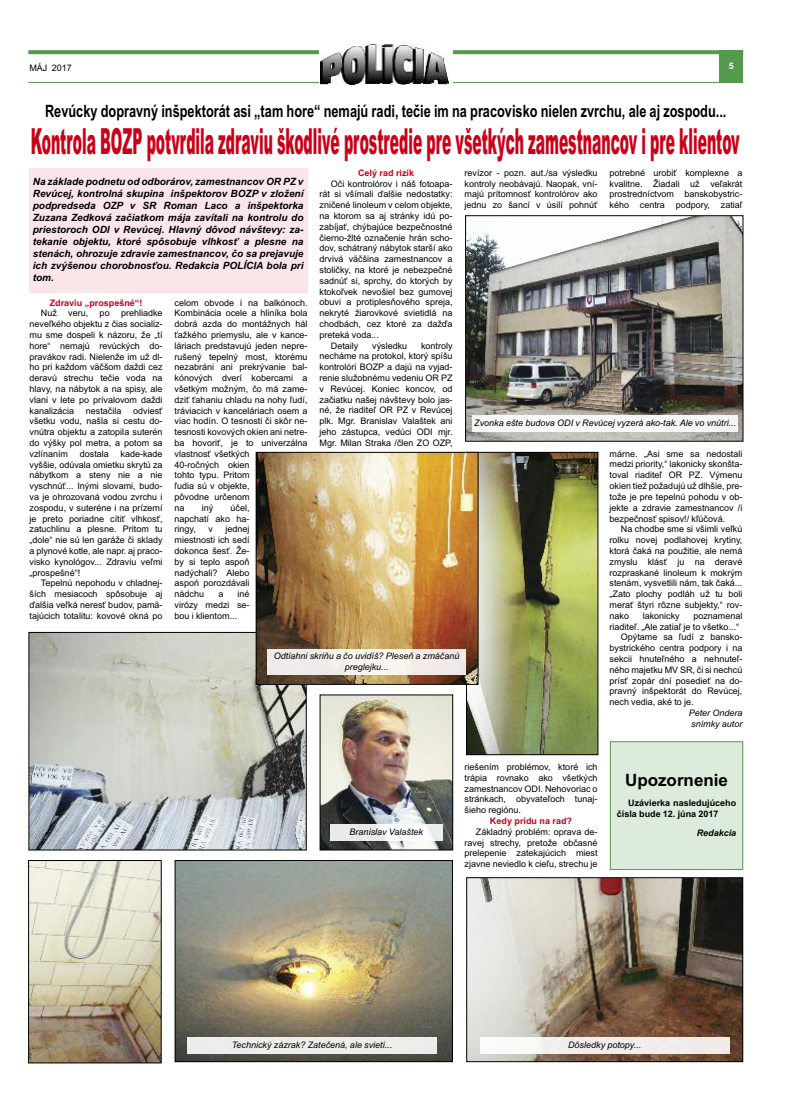
<style>
.page{position:relative;width:800px;height:1106px;background:#fff}
.page>*{position:absolute;margin:0;border:0;box-sizing:border-box;transform-origin:0 0}
.t1{font:900 36px "Arial";color:#c90017;scale:.39 1}
.t2{font:700 17px "Arial";color:#000;scale:.75 1}
.t3{font:700 17px "Arial";color:#000}
.t4{font:italic 700 10px/12px "Arial";color:#000;text-align:justify}
.t5{font:9px/10.8px "Arial";color:#000;text-align:justify}
.t6{font:italic 9px/10.8px "Arial";color:#000}
.t7{font:700 9px "Arial";color:#c90017}
.t8{font:700 9px/10.8px "Arial";color:#000}
.t9{font:italic 700 9px "Arial";color:#000}
.t10{font:700 9px "Arial";color:#fff}
</style>
<div class="page">
<hr style="left:28px;top:82px;width:715px;height:1px;background:#549a4d">
<svg style="left:28px;top:50px;width:691px;height:4px;background:#5c9e55"></svg>
<div style="left:719px;top:50px;width:24px;height:33px;background:#549a4d"></div>
<div style="left:319px;top:43px;width:133px;height:44px;background:#fff"></div>
<img style="left:321px;top:44px;width:127px;height:41px">
<div style="left:29px;top:168px;width:278px;height:125px;background:#fae6e8"></div>
<img style="left:30px;top:862px;width:130px;height:199px">
<div style="left:28px;top:860px;width:134px;height:203px;border:1px solid #000"></div>
<img style="left:321px;top:696px;width:130px;height:152px">
<div style="left:319px;top:694px;width:134px;height:156px;border:1px solid #000"></div>
<img style="left:30px;top:634px;width:275px;height:214px">
<div style="left:28px;top:632px;width:279px;height:218px;border:1px solid #000"></div>
<img style="left:468px;top:879px;width:273px;height:181px">
<div style="left:466px;top:877px;width:277px;height:185px;border:1px solid #000"></div>
<img style="left:176px;top:862px;width:275px;height:198px">
<div style="left:174px;top:860px;width:279px;height:202px;border:1px solid #000"></div>
<img style="left:468px;top:454px;width:128px;height:299px">
<div style="left:466px;top:452px;width:132px;height:303px;border:1px solid #000"></div>
<img style="left:257px;top:454px;width:219px;height:229px">
<div style="left:255px;top:452px;width:223px;height:233px;border:1px solid #000"></div>
<img style="left:467px;top:217px;width:274px;height:223px">
<div style="left:465px;top:215px;width:278px;height:227px;border:1px solid #000"></div>
<div style="left:610px;top:742px;width:132px;height:127px;background:#ddebdc"></div>
<div style="left:609px;top:741px;width:134px;height:129px;border:1px solid #549a4d"></div>
<div style="left:330px;top:824px;width:112px;height:17px;background:#fff;opacity:.9"></div>
<div style="left:472px;top:415px;width:265px;height:17px;background:#f8f7f7"></div>
<div style="left:267px;top:649px;width:199px;height:26px;background:#f3ecea"></div>
<div style="left:187px;top:1037px;width:249px;height:16px;background:#ededec"></div>
<div style="left:480px;top:1037px;width:249px;height:16px;background:#fff;opacity:.9"></div>
<p class="t5" style="left:29px;top:63px;width:44px">MÁJ 2017</p>
<p class="t10" style="left:728px;top:60px;width:7px">5</p>
<h2 class="t2" style="left:45px;top:101px;width:909px">Revúcky dopravný inšpektorát asi „tam hore“ nemajú radi, tečie im na pracovisko nielen zvrchu, ale aj zospodu...</h2>
<h1 class="t1" style="left:31px;top:121px;width:1818px">Kontrola BOZP potvrdila zdraviu škodlivé prostredie pre všetkých zamestnancov i pre klientov</h1>
<p class="t7" style="left:358px;top:167px;width:58px">Celý rad rizík</p>
<p class="t5" style="left:331px;top:178px;width:123px">Oči kontrolórov i náš fotoapa-</p>
<p class="t5" style="left:319px;top:189px;width:134px">rát si všímali ďalšie nedostatky:</p>
<p class="t5" style="left:319px;top:200px;width:134px">zničené linoleum v celom objekte,</p>
<p class="t5" style="left:319px;top:210px;width:134px">na ktorom sa aj stránky idú po-</p>
<p class="t5" style="left:319px;top:221px;width:134px">zabíjať, chýbajúce bezpečnostné</p>
<p class="t5" style="left:319px;top:232px;width:134px">čierno-žlté označenie hrán scho-</p>
<p class="t5" style="left:319px;top:243px;width:134px">dov, schátraný nábytok starší ako</p>
<p class="t5" style="left:319px;top:254px;width:134px">drvivá väčšina zamestnancov a</p>
<p class="t5" style="left:319px;top:264px;width:134px">stoličky, na ktoré je nebezpečné</p>
<p class="t5" style="left:319px;top:275px;width:134px">sadnúť si, sprchy, do ktorých by</p>
<p class="t5" style="left:319px;top:286px;width:134px">ktokoľvek nevošiel bez gumovej</p>
<p class="t5" style="left:319px;top:297px;width:134px">obuvi a protiplesňového spreja,</p>
<p class="t5" style="left:319px;top:308px;width:134px">nekryté žiarovkové svietidlá na</p>
<p class="t5" style="left:319px;top:318px;width:134px">chodbách, cez ktoré za dažďa</p>
<p class="t5" style="left:319px;top:329px;width:61px">preteká voda...</p>
<p class="t5" style="left:331px;top:340px;width:29px">Detaily</p>
<p class="t5" style="left:372px;top:340px;width:37px">výsledku</p>
<p class="t5" style="left:464px;top:167px;width:134px">revízor - pozn. aut./sa výsledku kontroly neobávajú. Naopak, vní&shy;majú prítomnosť kontrolórov ako jednu zo šancí v úsilí pohnúť</p>
<p class="t5" style="left:609px;top:167px;width:134px">potrebné urobiť komplexne a kvalitne. Žiadali už veľakrát prostredníctvom banskobystric&shy;kého centra podpory, zatiaľ</p>
<p class="t4" style="left:33px;top:176px;width:272px">Na základe podnetu od odborárov, zamestnancov OR PZ v Revúcej, kontrolná skupina inšpektorov BOZP v zložení podpredseda OZP v SR Roman Laco a inšpektorka Zuzana Zedková začiatkom mája zavítali na kontrolu do priestoroch ODI v Revúcej. Hlavný dôvod návštevy: za&shy;tekanie objektu, ktoré spôsobuje vlhkosť a plesne na stenách, ohrozuje zdravie zamestnancov, čo sa prejavuje ich zvýšenou chorobnosťou. Redakcia POLÍCIA bola pri tom.</p>
<p class="t7" style="left:50px;top:297px;width:94px">Zdraviu „prospešné“!</p>
<p class="t5" style="left:41px;top:308px;width:18px">Nuž</p>
<p class="t5" style="left:68px;top:308px;width:22px">veru,</p>
<p class="t5" style="left:100px;top:308px;width:12px">po</p>
<p class="t5" style="left:174px;top:297px;width:134px;text-align:left">celom obvode i na balkónoch.<br>Kombinácia ocele a hliníka bola dobrá azda do montážnych hál ťažkého priemyslu, ale v kance&shy;láriach predstavujú jeden nepre&shy;rušený tepelný most, ktorému nezabráni ani prekrývanie bal&shy;kónových dverí kobercami a všetkým možným, čo má zame&shy;dziť ťahaniu chladu na nohy ľudí, tráviacich v kanceláriach osem a viac hodín. O tesnosti či skôr ne&shy;tesnosti kovových okien ani netre&shy;ba hovoriť, je to univerzálna vlastnosť všetkých<br>40-ročných okien<br>tohto typu. Pritom<br>ľudia sú v objekte,<br>pôvodne určenom<br>na</p>
<p class="t5" style="left:30px;top:308px;width:134px;text-indent:91px">prehliadke neveľkého objektu z čias socializ&shy;mu sme dospeli k názoru, že „tí hore“ nemajú revúckých do&shy;pravákov radi. Nielenže im už dl&shy;ho pri každom väčšom daždi cez deravú strechu tečie voda na hlavy, na nábytok a na spisy, ale vlani v lete po prívalovom daždi kanalizácia</p>
<p class="t5" style="left:319px;top:340px;width:134px;text-indent:101px">kontroly necháme na protokol, ktorý spíšu kontrolóri BOZP a dajú na vyjad&shy;renie služobnému vedeniu OR PZ v Revúcej. Koniec koncov, od začiatku našej návštevy bolo jas&shy;né, že riaditeľ OR PZ v Revúcej plk. Mgr. Branislav Valaštek ani jeho zástupca, vedúci ODI mjr.<br>Mgr. Milan Straka /člen ZO OZP,</p>
<p class="t5" style="left:86px;top:405px;width:37px">nestačila</p>
<p class="t5" style="left:30px;top:405px;width:134px;text-indent:103px">odviesť všetku vodu, našla si cestu do&shy;vnútra objektu a zatopila suterén do výšky pol metra, a potom sa vzlínaním</p>
<p class="t6" style="left:474px;top:417px;width:263px">Zvonka ešte budova ODI v Revúcej vyzerá ako-tak. Ale vo vnútri...</p>
<p class="t5" style="left:609px;top:448px;width:134px">márne. „Asi sme sa nedostali medzi priority,“ lakonicky skonšta&shy;toval riaditeľ OR PZ. Výmenu okien tiež požadujú už dlhšie, pre&shy;tože je pre tepelnú pohodu v ob&shy;jekte a zdravie zamestnancov /i bezpečnosť spisov!/ kľúčová.</p>
<p class="t5" style="left:609px;top:524px;width:134px;text-indent:11px">Na chodbe sme si všimli veľkú rolku novej podlahovej krytiny, ktorá čaká na použitie, ale nemá zmyslu klásť ju na deravé rozpraskané linoleum k mokrým stenám, vysvetlili nám, tak čaká... „Zato plochy podláh už tu boli merať štyri rôzne subjekty,“ rov&shy;nako</p>
<p class="t5" style="left:30px;top:448px;width:134px;text-indent:91px">kade-kade vyššie, odúvala omietku skrytú za nábytkom a steny nie a nie vyschnúť... Inými slovami, budo&shy;va je ohrozovaná vodou zvrchu i zospodu, v suteréne i na prízemí je preto poriadne cítiť vlhkosť, zatuchlinu a plesne. Pritom tu „dole“ nie sú len garáže či sklady a plynové kotle, ale napr. aj praco&shy;visko kynológov... Zdraviu veľmi „prospešné“!</p>
<p class="t5" style="left:30px;top:578px;width:134px;text-indent:11px">Tepelnú nepohodu v chladnej&shy;ších mesiacoch spôsobuje aj ďalšia veľká neresť budov, pamä&shy;tajúcich totalitu: kovové okná po</p>
<p class="t5" style="left:80px;top:448px;width:31px">dostala</p>
<p class="t5" style="left:174px;top:502px;width:76px;text-indent:56px">účel, napchatí ako ha&shy;ringy,</p>
<p class="t5" style="left:202px;top:502px;width:13px">iný</p>
<p class="t5" style="left:174px;top:524px;width:76px;text-indent:51px">jednej miestnosti ich sedí dokonca šesť. Že&shy;by si teplo aspoň nadýchali? Alebo aspoń porozdávali nádchu</p>
<p class="t5" style="left:208px;top:524px;width:6px">v</p>
<p class="t5" style="left:174px;top:588px;width:76px;text-indent:63px">iné virózy medzi se&shy;bou i klientom...</p>
<p class="t5" style="left:218px;top:588px;width:7px">a</p>
<p class="t5" style="left:642px;top:610px;width:39px">lakonicky</p>
<p class="t5" style="left:693px;top:610px;width:51px">poznamenal</p>
<p class="t5" style="left:609px;top:621px;width:131px">riaditeľ. „Ale zatiaľ je to všetko...“</p>
<p class="t5" style="left:620px;top:632px;width:123px">Opýtame sa ľudí z bansko-</p>
<p class="t5" style="left:609px;top:642px;width:134px">bystrického centra podpory i na</p>
<p class="t5" style="left:609px;top:653px;width:134px">sekcii hnuteľného a nehnuteľ-</p>
<p class="t5" style="left:609px;top:664px;width:134px">ného majetku MV SR, či si nechcú</p>
<p class="t5" style="left:609px;top:675px;width:134px">prísť zopár dní posedieť na do-</p>
<p class="t5" style="left:609px;top:686px;width:134px">pravný inšpektorát do Revúcej,</p>
<p class="t5" style="left:609px;top:696px;width:86px">nech vedia, aké to je.</p>
<p class="t6" style="left:688px;top:707px;width:55px">Peter Ondera snímky autor</p>
<p class="t6" style="left:274px;top:651px;width:187px;text-align:center">Odtiahni skriňu a čo uvidíš? Pleseň a zmáčanú preglejku...</p>
<p class="t5" style="left:464px;top:761px;width:134px">riešením problémov, ktoré ich trápia rovnako ako všetkých zamestnancov ODI. Nehovoriac o stránkach, obyvateľoch tunaj&shy;šieho regiónu.</p>
<p class="t7" style="left:490px;top:815px;width:84px">Kedy prídu na rad?</p>
<p class="t5" style="left:464px;top:826px;width:134px;text-indent:11px">Základný problém: oprava de&shy;ravej strechy, pretože občasné prelepenie zatekajúcich miest zjavne neviedlo k cieľu, strechu je</p>
<h2 class="t3" style="left:625px;top:770px;width:104px">Upozornenie</h2>
<p class="t8" style="left:616px;top:797px;width:121px;text-indent:11px">Uzávierka nasledujúceho čísla bude 12. júna 2017</p>
<p class="t6" style="left:349px;top:826px;width:75px">Branislav Valaštek</p>
<p class="t9" style="left:696px;top:827px;width:41px">Redakcia</p>
<p class="t6" style="left:232px;top:1039px;width:162px">Technický zázrak? Zatečená, ale svieti...</p>
<p class="t6" style="left:568px;top:1039px;width:75px">Dôsledky potopy...</p>
</div>
